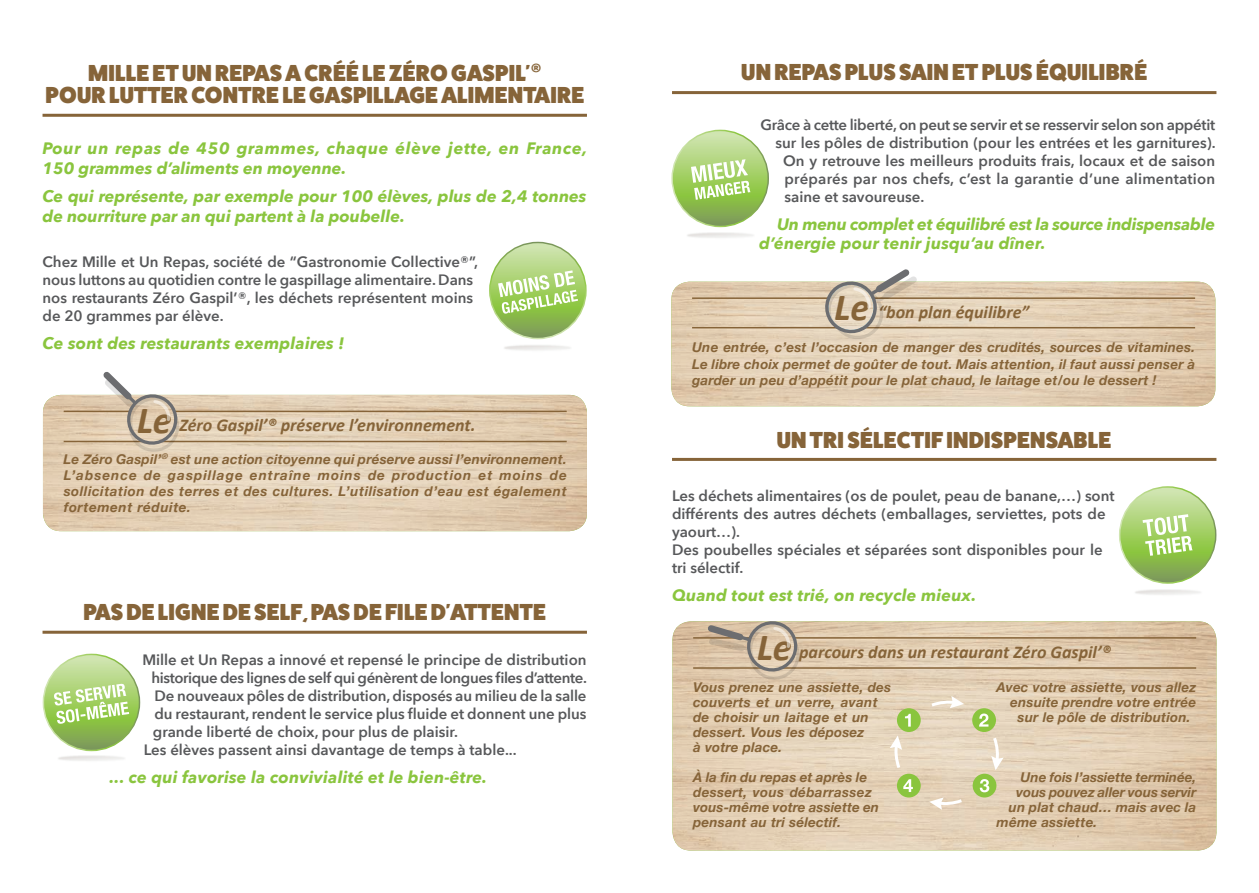
<style>
.page{position:relative;width:1259px;height:893px;background:#fff}
.page>*{position:absolute;margin:0;border:0;box-sizing:border-box;transform-origin:0 0}
.t1{font:italic 700 38.4px "Calibri";color:#866439}
.t2{font:800 23.25px/22.5px "Fat Frank";letter-spacing:.01em;color:#866439;text-align:center}
.t3{font:italic 700 18px "Calibri";color:#866439}
.t4{font:italic 700 16.5px/19.5px "Avenir Next";color:#8ac53e}
.t5{font:italic 700 16.5px/19.5px "Avenir Next";letter-spacing:.04em;color:#8ac53e}
.t6{font:600 15px/18px "Avenir Next";color:#57585a}
.t7{font:600 15px "Avenir Next";letter-spacing:-.025em;color:#57585a}
.t8{font:italic 700 13.5px/15px "Helvetica Neue";letter-spacing:.015em;color:#866439;text-align:justify}
.t9{font:italic 700 13.5px "Helvetica Neue";letter-spacing:-.005em;color:#866439}
.s1{font-family:"Calibri";font-weight:700;font-size:22.5px}
.s2{color:#fff}
</style>
<div class="page">
<img style="left:1135px;top:580px;width:65px;height:15px">
<img style="left:58px;top:746px;width:66px;height:15px">
<svg style="left:43px;top:654px;width:96px;height:96px;background:#a4c873"></svg>
<svg style="left:54px;top:684px;width:75px;height:40px"></svg>
<img style="left:504px;top:335px;width:66px;height:15px">
<hr style="left:43px;top:114px;width:544px;height:3px;background:#866439">
<hr style="left:64px;top:411px;width:503px;height:1px;background:#866439">
<hr style="left:64px;top:441px;width:503px;height:1px;background:#866439">
<img style="left:687px;top:223px;width:66px;height:15px">
<hr style="left:692px;top:297px;width:503px;height:2px;background:#866439">
<hr style="left:692px;top:327px;width:503px;height:1px;background:#866439">
<img style="left:672px;top:621px;width:544px;height:229px">
<hr style="left:693px;top:637px;width:503px;height:2px;background:#866439">
<hr style="left:693px;top:667px;width:503px;height:2px;background:#866439">
<svg style="left:490px;top:242px;width:96px;height:97px;background:#a4c774"></svg>
<svg style="left:498px;top:270px;width:80px;height:44px"></svg>
<svg style="left:671px;top:129px;width:98px;height:94px"></svg>
<svg style="left:1119px;top:487px;width:96px;height:96px;background:#a2c96e"></svg>
<svg style="left:1142px;top:514px;width:50px;height:42px"></svg>
<svg style="left:928px;top:696px;width:36px;height:13px"></svg>
<svg style="left:929px;top:797px;width:36px;height:13px"></svg>
<svg style="left:972px;top:708px;width:31px;height:89px;background:#cfd4a1"></svg>
<svg style="left:889px;top:708px;width:31px;height:89px;background:#ced49e"></svg>
<hr style="left:43px;top:631px;width:544px;height:3px;background:#866439">
<hr style="left:672px;top:91px;width:544px;height:3px;background:#866439">
<hr style="left:672px;top:458px;width:544px;height:3px;background:#866439">
<svg style="left:703px;top:621px;width:102px;height:60px;background:#cbb8a0"></svg>
<svg style="left:97px;top:372px;width:86px;height:81px"></svg>
<svg style="left:821px;top:269px;width:100px;height:72px"></svg>
<h2 class="t2" style="left:46px;top:62px;width:540px">MILLE ET UN REPAS A CRÉÉ LE ZÉRO GASPIL'<span class="s1">®<br></span>POUR LUTTER CONTRE LE GASPILLAGE ALIMENTAIRE</h2>
<p class="t5" style="left:43px;top:139px;width:546px">Pour un repas de 450 grammes, chaque élève jette, en France,<br>150 grammes d’aliments en moyenne.</p>
<p class="t4" style="left:43px;top:186px;width:545px">Ce qui représente, par exemple pour 100 élèves, plus de 2,4 tonnes de nourriture par an qui partent à la poubelle.</p>
<p class="t6" style="left:43px;top:252px;width:437px">Chez Mille et Un Repas, société de “Gastronomie Collective®”, nous luttons au quotidien contre le gaspillage alimentaire. Dans nos restaurants Zéro Gaspil’®, les déchets représentent moins de 20 grammes par élève.</p>
<p class="t4" style="left:43px;top:333px;width:303px">Ce sont des restaurants exemplaires !</p>
<h1 class="t1" style="left:137px;top:396px;width:37px">Le</h1>
<p class="t3" style="left:159px;top:414px;width:318px">Le Zéro Gaspil’® préserve l’environnement.</p>
<p class="t8" style="left:64px;top:451px;width:505px;line-height:16.2px">Le Zéro Gaspil’<sup>®</sup> est une action citoyenne qui préserve aussi l’environnement.<br>L’absence de gaspillage entraîne moins de production et moins de sollicitation des terres et des cultures. L’utilisation d’eau est également fortement réduite.</p>
<h2 class="t2" style="left:84px;top:601px;width:464px">PAS DE LIGNE DE SELF, PAS DE FILE D'ATTENTE</h2>
<p class="t6" style="left:142px;top:651px;width:446px">Mille et Un Repas a innové et repensé le principe de distribution</p>
<p class="t7" style="left:151px;top:665px;width:437px">historique des lignes de self qui génèrent de longues files d’attente.</p>
<p class="t6" style="left:154px;top:687px;width:433px">De nouveaux pôles de distribution, disposés au milieu de la salle</p>
<p class="t6" style="left:154px;top:705px;width:434px">du restaurant, rendent le service plus fluide et donnent une plus</p>
<p class="t6" style="left:153px;top:723px;width:307px">grande liberté de choix, pour plus de plaisir.</p>
<p class="t6" style="left:144px;top:741px;width:374px">Les élèves passent ainsi davantage de temps à table...</p>
<p class="t4" style="left:109px;top:768px;width:379px">... ce qui favorise la convivialité et le bien-être.</p>
<h2 class="t2" style="left:741px;top:61px;width:407px">UN REPAS PLUS SAIN ET PLUS ÉQUILIBRÉ</h2>
<p class="t6" style="left:760px;top:115px;width:456px">Grâce à cette liberté,on peut se servir et se resservir selon son appétit</p>
<p class="t6" style="left:775px;top:133px;width:441px">sur les pôles de distribution (pour les entrées et les garnitures).</p>
<p class="t6" style="left:783px;top:151px;width:434px">On y retrouve les meilleurs produits frais, locaux et de saison</p>
<p class="t6" style="left:784px;top:169px;width:432px">préparés par nos chefs, c’est la garantie d’une alimentation</p>
<p class="t6" style="left:784px;top:187px;width:141px">saine et savoureuse.</p>
<p class="t4" style="left:759px;top:214px;width:458px;text-indent:18px">Un menu complet et équilibré est la source indispensable d’énergie pour tenir jusqu’au dîner.</p>
<h1 class="t1" style="left:834px;top:283px;width:37px">Le</h1>
<p class="t3" style="left:858px;top:301px;width:173px"><span class="s2">L</span>e “bon plan équilibre”</p>
<p class="t8" style="left:692px;top:340px;width:504px;line-height:16.2px">Une entrée, c’est l’occasion de manger des crudités, sources de vitamines.<br>Le libre choix permet de goûter de tout. Mais attention, il faut aussi penser à garder un peu d’appétit pour le plat chaud, le laitage et/ou le dessert !</p>
<h2 class="t2" style="left:777px;top:429px;width:336px">UN TRI SÉLECTIF INDISPENSABLE</h2>
<p class="t6" style="left:672px;top:486px;width:444px">Les déchets alimentaires (os de poulet, peau de banane,…) sont différents des autres déchets (emballages, serviettes, pots de yaourt…).<br>Des poubelles spéciales et séparées sont disponibles pour le tri sélectif.</p>
<p class="t4" style="left:672px;top:585px;width:306px">Quand tout est trié, on recycle mieux.</p>
<h1 class="t1" style="left:756px;top:623px;width:37px">Le</h1>
<p class="t3" style="left:778px;top:640px;width:334px">Le parcours dans un restaurant Zéro Gaspil’®</p>
<p class="t8" style="left:693px;top:680px;width:200px;text-align:left">Vous prenez une assiette, des couverts et un verre, avant de choisir un laitage et un dessert. Vous les déposez<br>à votre place.</p>
<p class="t8" style="left:996px;top:680px;width:201px">Avec votre assiette, vous allez</p>
<p class="t8" style="left:1010px;top:695px;width:187px">ensuite prendre votre entrée</p>
<p class="t8" style="left:1017px;top:710px;width:174px">sur le pôle de distribution.</p>
<p class="t8" style="left:693px;top:770px;width:188px;text-align:left">À la fin du repas et après le dessert, vous débarrassez vous-même votre assiette en pensant au tri sélectif.</p>
<p class="t9" style="left:1020px;top:766px;width:177px">Une fois l’assiette terminée,</p>
<p class="t9" style="left:1016px;top:781px;width:182px">vous pouvez aller vous servir</p>
<p class="t8" style="left:1008px;top:800px;width:189px">un plat chaud… mais avec la</p>
<p class="t8" style="left:996px;top:815px;width:102px">même assiette.</p>
</div>
